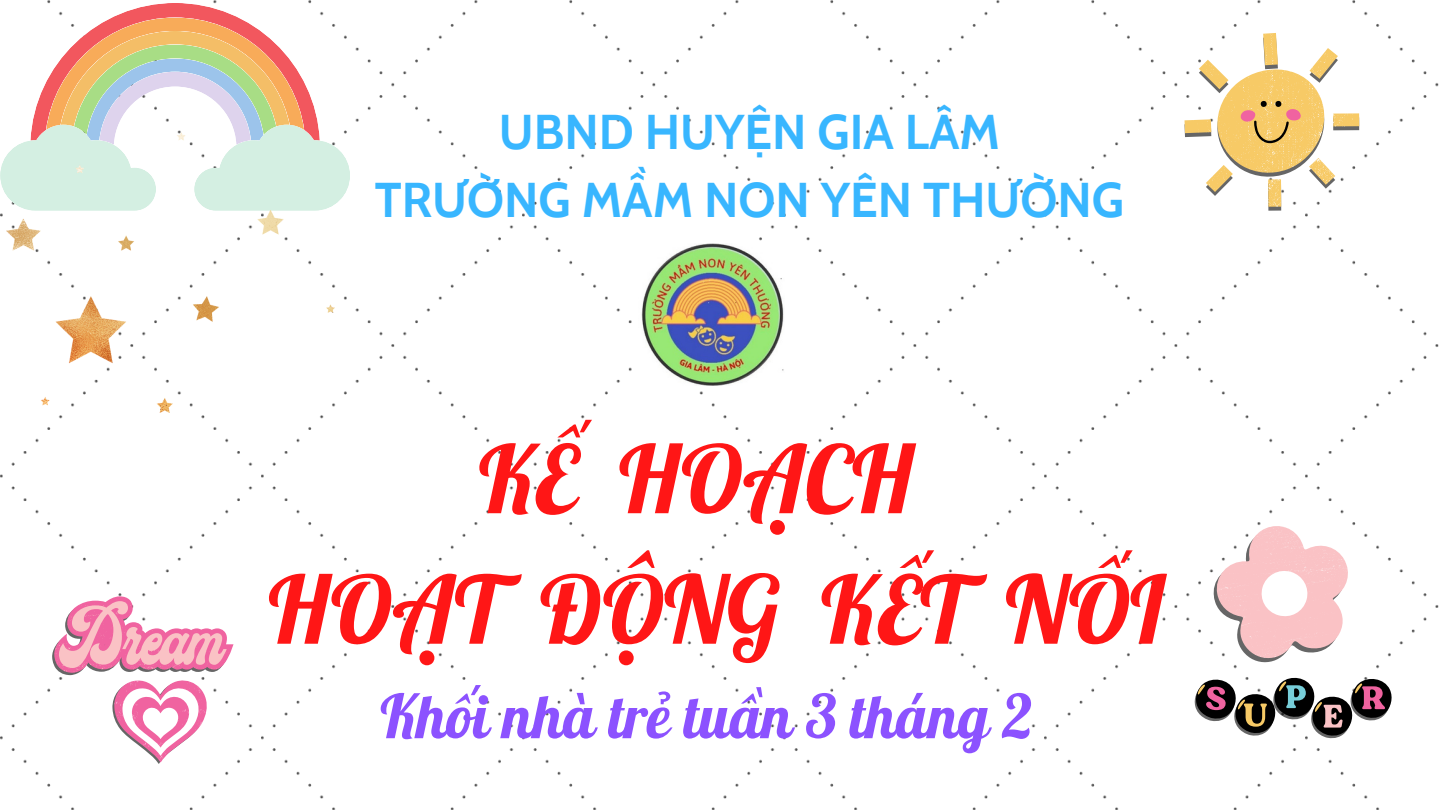
<style>
.page{position:relative;width:1440px;height:810px;background:#fff}
.page>*{position:absolute;margin:0;border:0;box-sizing:border-box;transform-origin:0 0}
.t1{font:93.4px "Lobster";color:#ff1616}
.t2{font:60.4px "Lobster";color:#8c52ff}
.t3{font:700 48.7px "Cabin";color:#38b6ff}
</style>
<div class="page">
<img style="left:0;top:0;width:1439px;height:810px">
<svg style="left:1195px;top:514px;width:199px;height:224px"></svg>
<svg style="left:52px;top:596px;width:182px;height:168px"></svg>
<img style="left:639px;top:244px;width:146px;height:142px">
<svg style="left:0;top:3px;width:350px;height:208px"></svg>
<svg style="left:1185px;top:33px;width:174px;height:178px"></svg>
<img style="left:6px;top:132px;width:328px;height:281px">
<p class="t3" style="left:499px;top:102px;width:503px">UBND HUYỆN GIA LÂM</p>
<p class="t3" style="left:375px;top:170px;width:751px">TRƯỜNG MẦM NON YÊN THƯỜNG</p>
<p class="t1" style="left:479px;top:420px;width:436px">KẾ HOẠCH</p>
<p class="t1" style="left:268px;top:550px;width:899px">HOẠT ĐỘNG KẾT NỐI</p>
<p class="t2" style="left:380px;top:678px;width:653px">Khối nhà trẻ tuần 3 tháng 2</p>
</div>
